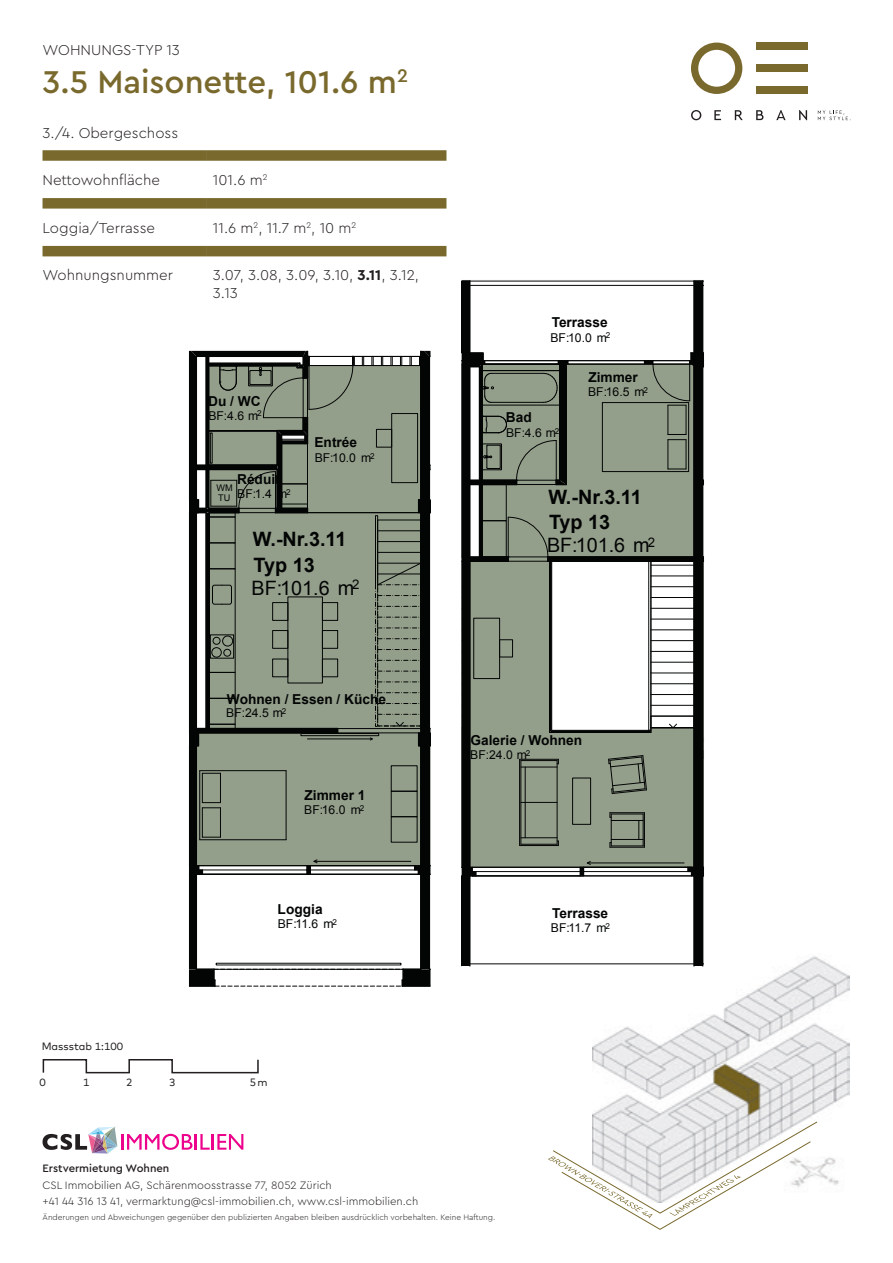
<style>
.page{position:relative;width:893px;height:1263px;background:#fff}
.page>*{position:absolute;margin:0;border:0;box-sizing:border-box;transform-origin:0 0}
.t1{font:500 33px "Cera Pro";color:#79692d}
.t2{font:700 19.8px/25.5px "Arial";color:#030505}
.t3{font:19.8px "Arial";color:#030505}
.t4{font:300 15px/18px "Cera Pro";color:#231f20}
.t5{font:700 13.65px "Arial";color:#030505}
.t6{font:12.15px "Arial";color:#030505}
.t7{font:700 12.15px/14.2px "Times New Roman";color:#000001}
.t8{font:300 11.25px/16.5px "Cera Pro";color:#231f20}
.t9{font:500 11.25px "Cera Pro";color:#231f20}
.t10{font:10.65px "Mark Offc Pro";letter-spacing:.005em;color:#231f20}
.t11{font:10.65px "Mark Offc Pro";letter-spacing:.035em;color:#231f20}
.t12{font:10.65px/12.8px "Mark Offc Pro";color:#010104}
.t13{font:9.15px/10.2px "Arial";color:#030505}
.t14{font:300 8.25px "Cera Pro";color:#231f20}
.s1{font-weight:700}
</style>
<div class="page">
<img style="left:593px;top:953px;width:257px;height:232px">
<svg style="left:189px;top:351px;width:242px;height:636px"></svg>
<svg style="left:470px;top:963px;width:234px;height:3px"></svg>
<div style="left:462px;top:876px;width:8px;height:90px;background:#030505"></div>
<div style="left:694px;top:876px;width:9px;height:90px;background:#030505"></div>
<div style="left:462px;top:281px;width:8px;height:72px;background:#030505"></div>
<div style="left:694px;top:281px;width:9px;height:72px;background:#030505"></div>
<hr style="left:693px;top:876px;width:2px;height:90px;background:#030505">
<hr style="left:693px;top:281px;width:2px;height:72px;background:#030505">
<svg style="left:462px;top:280px;width:242px;height:6px"></svg>
<svg style="left:462px;top:351px;width:242px;height:526px"></svg>
<div style="left:648px;top:561px;width:3px;height:170px;border:1px solid #030505"></div>
<hr style="left:121px;top:1134px;width:3px;height:16px;background:#ed028c">
<svg style="left:127px;top:1134px;width:116px;height:16px"></svg>
<svg style="left:43px;top:1127px;width:74px;height:27px"></svg>
<svg style="left:42px;top:1059px;width:217px;height:15px"></svg>
<svg style="left:691px;top:110px;width:10px;height:10px"></svg>
<svg style="left:714px;top:110px;width:7px;height:10px"></svg>
<svg style="left:735px;top:110px;width:8px;height:10px"></svg>
<svg style="left:756px;top:110px;width:7px;height:10px"></svg>
<svg style="left:776px;top:110px;width:9px;height:10px"></svg>
<svg style="left:799px;top:110px;width:8px;height:10px"></svg>
<svg style="left:691px;top:43px;width:51px;height:51px"></svg>
<div style="left:756px;top:43px;width:51px;height:7px;background:#79692d"></div>
<div style="left:756px;top:87px;width:51px;height:7px;background:#79692d"></div>
<div style="left:756px;top:65px;width:51px;height:7px;background:#79692d"></div>
<svg style="left:818px;top:110px;width:33px;height:11px"></svg>
<svg style="left:548px;top:1121px;width:269px;height:109px"></svg>
<div style="left:43px;top:150px;width:164px;height:11px;background:#79692d"></div>
<div style="left:207px;top:150px;width:239px;height:11px;background:#79692d"></div>
<div style="left:43px;top:198px;width:164px;height:11px;background:#79692d"></div>
<div style="left:207px;top:198px;width:239px;height:11px;background:#79692d"></div>
<div style="left:43px;top:246px;width:164px;height:10px;background:#79692d"></div>
<div style="left:207px;top:246px;width:239px;height:10px;background:#79692d"></div>
<p class="t4" style="left:43px;top:40px;width:139px">WOHNUNGS-TYP 13</p>
<h1 class="t1" style="left:43px;top:60px;width:367px">3.5 Maisonette, 101.6 m<sup>2</sup></h1>
<p class="t4" style="left:43px;top:123px;width:137px">3./4. Obergeschoss</p>
<p class="t4" style="left:43px;top:171px;width:119px">Nettowohnfläche</p>
<p class="t4" style="left:213px;top:171px;width:56px">101.6 m<sup>2</sup></p>
<p class="t4" style="left:43px;top:219px;width:114px">Loggia/Terrasse</p>
<p class="t4" style="left:213px;top:219px;width:145px">11.6 m<sup>2</sup>, 11.7 m<sup>2</sup>, 10 m<sup>2</sup></p>
<p class="t4" style="left:43px;top:266px;width:132px">Wohnungsnummer</p>
<p class="t4" style="left:213px;top:266px;width:208px">3.07, 3.08, 3.09, 3.10, <span class="s1">3.11</span>, 3.12,<br>3.13</p>
<p class="t11" style="left:232px;top:268px;width:112px">C1.W501, C1.W601</p>
<p class="t5" style="left:208px;top:392px;width:54px">Du / WC</p>
<p class="t6" style="left:208px;top:407px;width:55px">BF:4.6 m<sup>2</sup></p>
<p class="t5" style="left:314px;top:434px;width:44px">Entrée</p>
<p class="t6" style="left:315px;top:450px;width:61px">BF:10.0 m<sup>2</sup></p>
<p class="t5" style="left:552px;top:313px;width:58px">Terrasse</p>
<p class="t6" style="left:550px;top:330px;width:61px">BF:10.0 m<sup>2</sup></p>
<p class="t5" style="left:506px;top:408px;width:27px">Bad</p>
<p class="t6" style="left:506px;top:425px;width:55px">BF:4.6 m<sup>2</sup></p>
<p class="t12" style="left:497px;top:414px;width:40px">Cluster<br>19.8 m<sup>2</sup></p>
<p class="t5" style="left:588px;top:368px;width:51px">Zimmer</p>
<p class="t6" style="left:588px;top:384px;width:61px">BF:16.5 m<sup>2</sup></p>
<p class="t5" style="left:237px;top:470px;width:44px">Réduit</p>
<p class="t6" style="left:237px;top:486px;width:55px">BF:1.4 m<sup>2</sup></p>
<p class="t13" style="left:217px;top:483px;width:18px">WM<br>TU</p>
<h2 class="t2" style="left:548px;top:484px;width:95px">W.-Nr.3.11<br>Typ 13</h2>
<h2 class="t3" style="left:547px;top:532px;width:109px">BF:101.6 m<sup>2</sup></h2>
<h2 class="t2" style="left:253px;top:527px;width:95px">W.-Nr.3.11<br>Typ 13</h2>
<h2 class="t3" style="left:252px;top:575px;width:110px">BF:101.6 m<sup>2</sup></h2>
<p class="t5" style="left:227px;top:690px;width:161px">Wohnen / Essen / Küche</p>
<p class="t6" style="left:226px;top:705px;width:61px">BF:24.5 m<sup>2</sup></p>
<p class="t5" style="left:304px;top:786px;width:63px">Zimmer 1</p>
<p class="t6" style="left:304px;top:802px;width:61px">BF:16.0 m<sup>2</sup></p>
<p class="t5" style="left:278px;top:900px;width:46px">Loggia</p>
<p class="t6" style="left:278px;top:916px;width:61px">BF:11.6 m<sup>2</sup></p>
<p class="t10" style="left:42px;top:1039px;width:83px">Massstab 1:100</p>
<p class="t10" style="left:39px;top:1074px;width:8px">0</p>
<p class="t10" style="left:83px;top:1074px;width:8px">1</p>
<p class="t10" style="left:126px;top:1074px;width:8px">2</p>
<p class="t10" style="left:169px;top:1074px;width:8px">3</p>
<p class="t10" style="left:250px;top:1074px;width:19px">5m</p>
<p class="t5" style="left:471px;top:731px;width:113px">Galerie / Wohnen</p>
<p class="t6" style="left:470px;top:747px;width:61px">BF:24.0 m<sup>2</sup></p>
<p class="t5" style="left:552px;top:904px;width:58px">Terrasse</p>
<p class="t6" style="left:551px;top:920px;width:61px">BF:11.7 m<sup>2</sup></p>
<p class="t9" style="left:43px;top:1161px;width:128px">Erstvermietung Wohnen</p>
<p class="t8" style="left:43px;top:1176px;width:377px">CSL Immobilien AG, Schärenmoosstrasse 77, 8052 Zürich<br>+41 44 316 13 41, vermarktung@csl-immobilien.ch, www.csl-immobilien.ch</p>
<p class="t14" style="left:43px;top:1212px;width:454px">Änderungen und Abweichungen gegenüber den publizierten Angaben bleiben ausdrücklich vorbehalten. Keine Haftung.</p>
<p class="t7" style="left:168px;top:1177px;width:50px">C1.W501<br>C1.W601</p>
</div>
